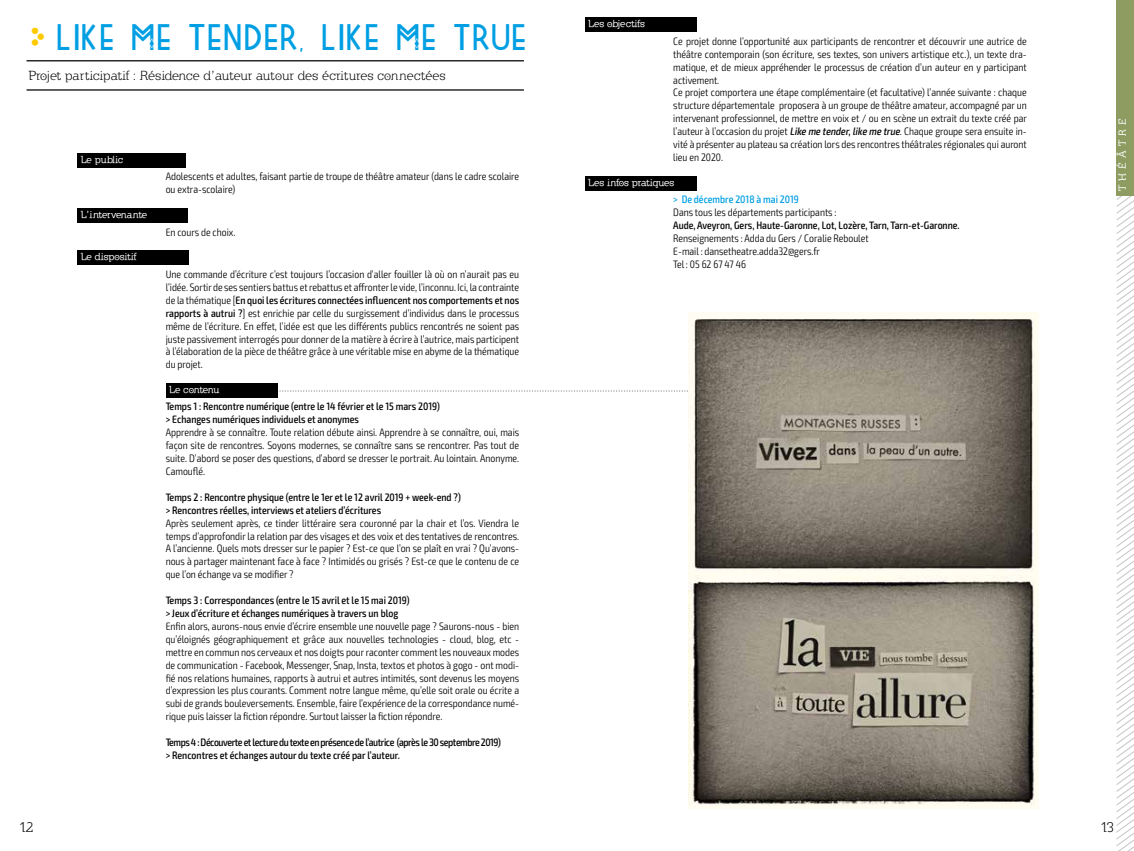
<style>
.page{position:relative;width:1134px;height:851px;background:#fff}
.page>*{position:absolute;margin:0;border:0;box-sizing:border-box;transform-origin:0 0}
.t1{font:37.5px "Tetra";letter-spacing:.075em;color:#009fe3}
.t2{font:300 15px "Klein Slabserif";color:#000}
.t3{font:300 14px "Klein Slabserif";letter-spacing:-.025em;color:#000}
.t4{font:300 condensed 10.75px/12.9px "Exo 2";color:#000;text-align:justify}
.t5{font:500 condensed 10.75px/12.9px "Exo 2";color:#000}
.t6{font:500 condensed 10.75px/12.9px "Exo 2";letter-spacing:-.04em;color:#000}
.t7{font:500 10.75px "Klein Slabserif";color:#fff}
.t8{font:500 condensed 10.75px "Exo 2";color:#009fe3}
.t9{font:500 10.75px "Klein Slabserif";letter-spacing:-.025em;color:#fff}
.t10{font:500 10.75px "Klein Slabserif";letter-spacing:.4em;color:#fff}
.s1{font-family:"Simple Direction Arrows";color:#ffca00}
.s2{font-weight:500}
.s3{font-weight:500;font-style:italic}
</style>
<div class="page">
<svg style="left:279px;top:390px;width:409px;height:1px"></svg>
<hr style="left:27px;top:60px;width:497px;height:1px;background:#000">
<hr style="left:27px;top:89px;width:497px;height:2px;background:#000">
<svg style="left:1116px;top:195px;width:18px;height:655px"></svg>
<div style="left:77px;top:153px;width:109px;height:14px;background:#000"></div>
<div style="left:77px;top:208px;width:111px;height:15px;background:#000"></div>
<div style="left:77px;top:251px;width:112px;height:14px;background:#000"></div>
<div style="left:166px;top:383px;width:112px;height:14px;background:#000"></div>
<div style="left:585px;top:18px;width:112px;height:14px;background:#000"></div>
<div style="left:585px;top:176px;width:112px;height:14px;background:#000"></div>
<img style="left:688px;top:312px;width:351px;height:496px">
<div style="left:1116px;top:0;width:18px;height:195px;background:#8e9c61"></div>
<h1 class="t1" style="left:28px;top:15px;width:499px"><span class="s1">9</span> LIKE ME TENDER, LIKE ME TRUE</h1>
<h3 class="t3" style="left:28px;top:67px;width:419px">Projet participatif : Résidence d’auteur autour des écritures connectées</h3>
<p class="t7" style="left:81px;top:153px;width:44px">Le public</p>
<p class="t7" style="left:81px;top:208px;width:68px">L’intervenante</p>
<p class="t7" style="left:81px;top:251px;width:57px">Le dispositif</p>
<p class="t4" style="left:166px;top:170px;width:355px">Adolescents et adultes, faisant partie de troupe de théâtre amateur (dans le cadre scolaire ou extra-scolaire)</p>
<p class="t4" style="left:166px;top:226px;width:71px">En cours de choix.</p>
<p class="t4" style="left:166px;top:268px;width:355px">Une commande d’écriture c’est toujours l’occasion d’aller fouiller là où on n’aurait pas eu l’idée. Sortir de ses sentiers battus et rebattus et affronter le vide, l’inconnu. Ici, la contrainte de la thématique [<span class="s2">En quoi les écritures connectées influencent nos comportements et nos rapports à autrui ?</span>] est enrichie par celle du surgissement d’individus dans le processus même de l’écriture. En effet, l’idée est que les différents publics rencontrés ne soient pas juste passivement interrogés pour donner de la matière à écrire à l’autrice, mais participent à l’élaboration de la pièce de théâtre grâce à une véritable mise en abyme de la thématique du projet.</p>
<p class="t9" style="left:169px;top:383px;width:52px">Le contenu</p>
<p class="t5" style="left:166px;top:400px;width:276px">Temps 1 : Rencontre numérique (entre le 14 février et le 15 mars 2019) &gt; Echanges numériques individuels et anonymes</p>
<p class="t4" style="left:166px;top:426px;width:355px">Apprendre à se connaître. Toute relation débute ainsi. Apprendre à se connaître, oui, mais façon site de rencontres. Soyons modernes, se connaître sans se rencontrer. Pas tout de suite. D’abord se poser des questions, d’abord se dresser le portrait. Au lointain. Anonyme.<br>Camouflé.</p>
<p class="t5" style="left:166px;top:490px;width:297px">Temps 2 : Rencontre physique (entre le 1er et le 12 avril 2019 + week-end ?) &gt; Rencontres réelles, interviews et ateliers d’écritures</p>
<p class="t4" style="left:166px;top:516px;width:355px">Après seulement après, ce tinder littéraire sera couronné par la chair et l’os. Viendra le temps d’approfondir la relation par des visages et des voix et des tentatives de rencontres.<br>A l’ancienne. Quels mots dresser sur le papier ? Est-ce que l’on se plaît en vrai ? Qu’avons&shy;nous à partager maintenant face à face ? Intimidés ou grisés ? Est-ce que le contenu de ce que l’on échange va se modifier ?</p>
<p class="t5" style="left:166px;top:594px;width:245px">Temps 3 : Correspondances (entre le 15 avril et le 15 mai 2019) &gt; Jeux d’écriture et échanges numériques à travers un blog</p>
<p class="t4" style="left:166px;top:620px;width:355px">Enfin alors, aurons-nous envie d’écrire ensemble une nouvelle page ? Saurons-nous - bien qu’éloignés géographiquement et grâce aux nouvelles technologies - cloud, blog, etc - mettre en commun nos cerveaux et nos doigts pour raconter comment les nouveaux modes de communication - Facebook, Messenger, Snap, Insta, textos et photos à gogo - ont modi&shy;fié nos relations humaines, rapports à autrui et autres intimités, sont devenus les moyens d’expression les plus courants. Comment notre langue même, qu’elle soit orale ou écrite a subi de grands bouleversements. Ensemble, faire l’expérience de la correspondance numé&shy;rique puis laisser la fiction répondre. Surtout laisser la fiction répondre.</p>
<p class="t6" style="left:166px;top:736px;width:337px">Temps 4 : Découverte et lecture du texte en présence de l’autrice (après le 30 septembre 2019) &gt; Rencontres et échanges autour du texte créé par l’auteur.</p>
<p class="t7" style="left:588px;top:18px;width:58px">Les objectifs</p>
<p class="t4" style="left:673px;top:35px;width:355px;text-align:left">Ce projet donne l’opportunité aux participants de rencontrer et découvrir une autrice de théâtre contemporain (son écriture, ses textes, son univers artistique etc.), un texte dra&shy;matique, et de mieux appréhender le processus de création d’un auteur en y participant activement.<br>Ce projet comportera une étape complémentaire (et facultative) l’année suivante : chaque structure départementale proposera à un groupe de théâtre amateur, accompagné par un intervenant professionnel, de mettre en voix et / ou en scène un extrait du texte créé par l’auteur à l’occasion du projet <span class="s3">Like me tender,like me true</span>. Chaque groupe sera ensuite in&shy;vité à présenter au plateau sa création lors des rencontres théâtrales régionales qui auront lieu en 2020.</p>
<p class="t7" style="left:588px;top:176px;width:88px">Les infos pratiques</p>
<p class="t8" style="left:673px;top:193px;width:127px">&gt; De décembre 2018 à mai 2019</p>
<p class="t4" style="left:673px;top:206px;width:165px">Dans tous les départements participants :</p>
<p class="t5" style="left:673px;top:219px;width:288px">Aude, Aveyron, Gers, Haute-Garonne, Lot, Lozère, Tarn, Tarn-et-Garonne.</p>
<p class="t4" style="left:673px;top:232px;width:197px;text-align:left">Renseignements : Adda du Gers / Coralie Reboulet<br>E-mail : dansetheatre.adda32@gers.fr<br>Tel : 05 62 67 47 46</p>
<p class="t10" style="left:1116px;top:191px;width:75px;rotate:-90deg">THÉÂTRE</p>
<h2 class="t2" style="left:20px;top:818px;width:15px">12</h2>
<h2 class="t2" style="left:1101px;top:818px;width:15px">13</h2>
</div>
